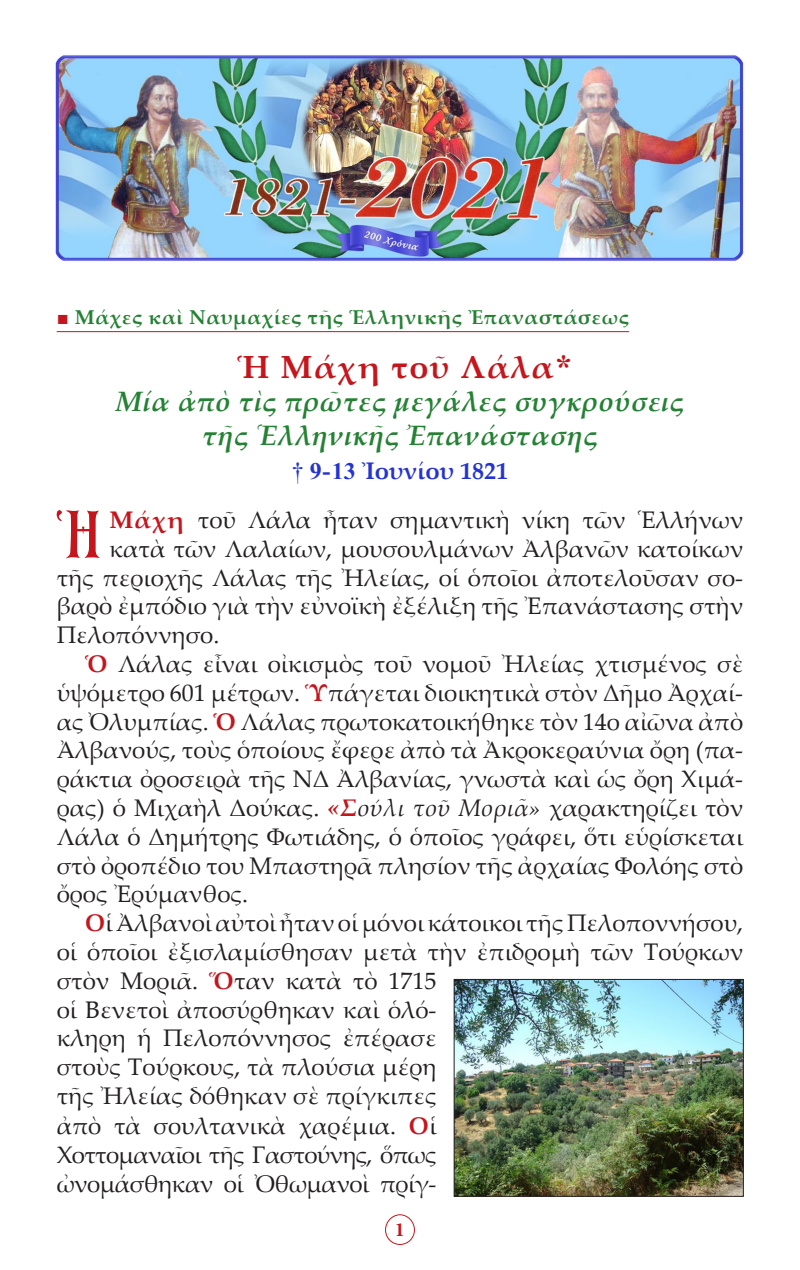
<style>
.page{position:relative;width:800px;height:1270px;background:#fff}
.page>*{position:absolute;margin:0;border:0;box-sizing:border-box;transform-origin:0 0}
.t1{font:55.6px "BYZIMAK";color:#c4161c}
.t2{font:700 32px "Palatino Linotype";letter-spacing:.05em;color:#c4161c}
.t3{font:italic 700 28px "Palatino Linotype";letter-spacing:.02em;color:#258134}
.t4{font:24px/28.8px "Palatino Linotype";color:#231f20;text-align:justify}
.t5{font:24px/28.8px "Palatino Linotype";letter-spacing:-.03em;color:#231f20}
.t6{font:24px "Palatino Linotype";letter-spacing:-.02em;color:#231f20}
.t7{font:700 24px "Palatino Linotype";color:#2534d0}
.t8{font:700 20px "Palatino Linotype";letter-spacing:.03em;color:#258134}
.t9{font:700 20px "Minion Pro";color:#c4161c}
.s1{font-family:"Times New Roman";font-weight:400;color:#c4161c}
.s2{font-family:"CTOS New Times Bold Test 1";font-weight:400;font-size:34px}
.s3{font-family:"CTOS New Times Roman Test 1";font-weight:400}
.s4{font-family:"CTOS New Times Bold Test 1";font-weight:400}
.s5{font-size:66.6px}
.s6{font-weight:700;color:#c4161c}
.s7{font-weight:700;font-style:italic;color:#c4161c}
.s8{font-style:italic}
</style>
<div class="page">
<div style="left:385px;top:1214px;width:30px;height:31px;border:1px solid #c4161c;border-radius:50%"></div>
<hr style="left:57px;top:331px;width:572px;height:1px;background:#c4161c">
<img style="left:55px;top:54px;width:689px;height:208px">
<img style="left:456px;top:981px;width:286px;height:214px">
<div style="left:454px;top:979px;width:290px;height:218px;border:1px solid #231f20"></div>
<p class="t8" style="left:57px;top:303px;width:574px"><span class="s1">■</span> Μάχες καὶ Ναυμαχίες τῆς Ἑλληνικῆς Ἐπαναστάσεως</p>
<p class="t2" style="left:237px;top:344px;width:336px">Ἡ Μάχη τοῦ Λάλα<span class="s2">*</span></p>
<p class="t3" style="left:116px;top:382px;width:570px">Μία ἀπὸ τὶς πρῶτες μεγάλες συγκρούσεις</p>
<p class="t3" style="left:202px;top:415px;width:396px">τῆς Ἑλληνικῆς Ἐπανάστασης</p>
<p class="t7" style="left:292px;top:454px;width:218px"><span class="s3">†</span> <span class="s4">9-13</span> Ἰουνίου 1821</p>
<p class="t1" style="left:51px;top:498px;width:52px">῾<span class="s5">Η</span></p>
<p class="t4" style="left:109px;top:505px;width:635px"><span class="s6">Μάχη</span> τοῦ Λάλα ἦταν σημαντικὴ νίκη τῶν Ἑλλήνων</p>
<p class="t4" style="left:109px;top:533px;width:635px">κατὰ τῶν Λαλαίων, μουσουλμάνων Ἀλβανῶν κατοίκων</p>
<p class="t4" style="left:57px;top:562px;width:688px">τῆς περιοχῆς Λάλας τῆς Ἠλείας, οἱ ὁποῖοι ἀποτελοῦσαν σο-</p>
<p class="t4" style="left:57px;top:591px;width:688px">βαρὸ ἐμπόδιο γιὰ τὴν εὐνοϊκὴ ἐξέλιξη τῆς Ἐπανάστασης στὴν</p>
<p class="t4" style="left:57px;top:620px;width:164px">Πελοπόννησο.</p>
<p class="t4" style="left:57px;top:649px;width:688px;text-indent:28px"><span class="s6">Ὁ</span> Λάλας εἶναι οἰκισμὸς τοῦ νομοῦ Ἠλείας χτισμένος σὲ ὑψόμετρο 601 μέτρων. <span class="s6">Ὑ</span>πάγεται διοικητικὰ στὸν Δῆμο Ἀρχαί&shy;ας Ὀλυμπίας. <span class="s6">Ὁ</span> Λάλας πρωτοκατοικήθηκε τὸν 14ο αἰῶνα ἀπὸ Ἀλβανούς, τοὺς ὁποίους ἔφερε ἀπὸ τὰ Ἀκροκεραύνια ὄρη (πα&shy;ράκτια ὀροσειρὰ τῆς ΝΔ Ἀλβανίας, γνωστὰ καὶ ὡς ὄρη Χιμά&shy;ρας) ὁ Μιχαὴλ Δούκας. <span class="s7">«Σ</span><span class="s8">ούλι τοῦ Μοριᾶ»</span> χαρακτηρίζει τὸν Λάλα ὁ Δημήτρης Φωτιάδης, ὁ ὁποῖος γράφει, ὅτι εὑρίσκεται στὸ ὀροπέδιο του Μπαστηρᾶ πλησίον τῆς ἀρχαίας Φολόης στὸ ὄρος Ἐρύμανθος.</p>
<p class="t4" style="left:57px;top:908px;width:688px;text-align:left;text-indent:28px"><span class="s6">Ο</span>ἱ Ἀλβανοὶ αὐτοὶ ἦταν οἱ μόνοι κάτοικοι τῆς Πελοποννήσου, οἱ ὁποῖοι ἐξισλαμίσθησαν μετὰ τὴν ἐπιδρομὴ τῶν Τούρκων στὸν Μοριᾶ. <span class="s6">Ὅ</span>ταν κατὰ τὸ 1715<br>οἱ Βενετοὶ ἀποσύρθηκαν καὶ ὁλό-<br>κληρη ἡ Πελοπόννησος ἐπέρασε<br>στοὺς Τούρκους, τὰ πλούσια μέρη<br>τῆς Ἠλείας δόθηκαν σὲ πρίγκιπες</p>
<p class="t5" style="left:57px;top:1111px;width:381px">ἀπὸ τὰ σουλτανικὰ χαρέμια. <span class="s6">Ο</span>ἱ<br>Χοττομαναῖοι τῆς Γαστούνης, ὅπως</p>
<p class="t6" style="left:57px;top:1166px;width:381px">ὠνομάσθηκαν οἱ Ὀθωμανοὶ πρίγ-</p>
<p class="t9" style="left:395px;top:1216px;width:11px">1</p>
</div>
